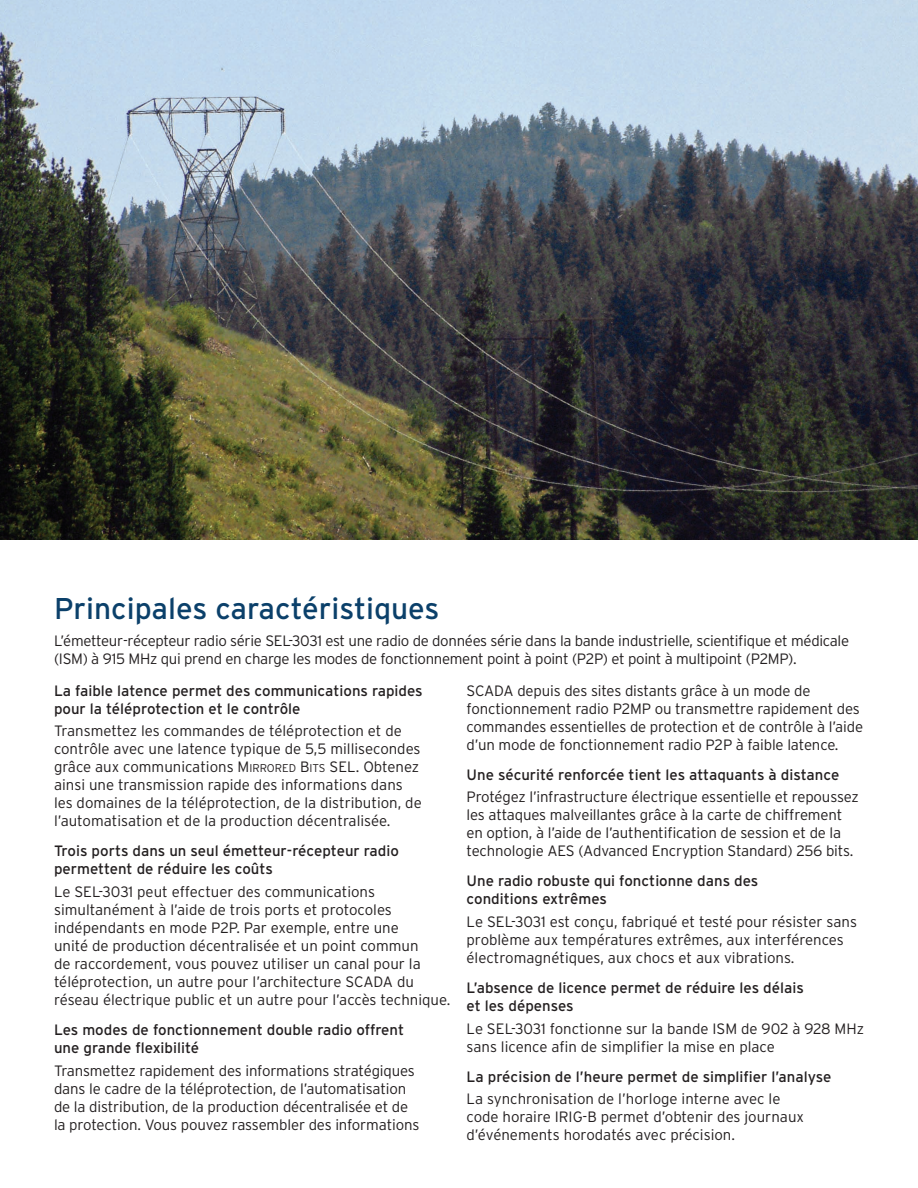
<style>
.page{position:relative;width:918px;height:1188px;background:#fff}
.page>*{position:absolute;margin:0;border:0;box-sizing:border-box;transform-origin:0 0}
.t1{font:30px "Interstate Poly";color:#0b406a}
.t2{font:300 15px/18px "Interstate Poly";letter-spacing:-.01em;color:#231f20}
.t3{font:15px/18px "Interstate Poly";color:#231f20}
.s1{font-style:inherit}
.s2{font-size:11.25px}
</style>
<div class="page">
<img style="left:0;top:0;width:918px;height:540px">
<h1 class="t1" style="left:54px;top:587px;width:387px">Principales caractéristiques</h1>
<p class="t2" style="left:54px;top:631px;width:797px">L’émetteur-récepteur radio série SEL-3031 est une radio de données série dans la bande industrielle, scientifique et médicale (ISM) à 915 MHz qui prend en charge les modes de fonctionnement point à point (P2P) et point à multipoint (P2MP).</p>
<p class="t2" style="left:467px;top:680px;width:398px">SCADA depuis des sites distants grâce à un mode de fonctionnement radio P2MP ou transmettre rapidement des commandes essentielles de protection et de contrôle à l’aide d’un mode de fonctionnement radio P2P à faible latence.</p>
<p class="t3" style="left:467px;top:765px;width:374px">Une sécurité renforcée tient les attaquants à distance</p>
<p class="t2" style="left:467px;top:787px;width:394px">Protégez l’infrastructure électrique essentielle et repoussez les attaques malveillantes grâce à la carte de chiffrement en option, à l’aide de l’authentification de session et de la technologie AES (Advanced Encryption Standard) 256 bits.</p>
<p class="t3" style="left:467px;top:872px;width:293px">Une radio robuste qui fonctionne dans des conditions extrêmes</p>
<p class="t2" style="left:467px;top:912px;width:392px">Le SEL-3031 est conçu, fabriqué et testé pour résister sans problème aux températures extrêmes, aux interférences électromagnétiques, aux chocs et aux vibrations.</p>
<p class="t3" style="left:467px;top:978px;width:339px">L’absence de licence permet de réduire les délais et les dépenses</p>
<p class="t2" style="left:467px;top:1018px;width:399px">Le SEL-3031 fonctionne sur la bande ISM de 902 à 928 MHz sans licence afin de simplifier la mise en place</p>
<p class="t3" style="left:467px;top:1067px;width:366px">La précision de l’heure permet de simplifier l’analyse</p>
<p class="t2" style="left:467px;top:1089px;width:339px">La synchronisation de l’horloge interne avec le code horaire IRIG-B permet d’obtenir des journaux d’événements horodatés avec précision.</p>
<p class="t3" style="left:54px;top:681px;width:370px">La faible latence permet des communications rapides pour la téléprotection et le contrôle</p>
<p class="t2" style="left:54px;top:721px;width:369px">Transmettez les commandes de téléprotection et de contrôle avec une latence typique de 5,5 millisecondes grâce aux communications <span class="s1">M</span><span class="s2">IRRORED</span> <span class="s1">B</span><span class="s2">ITS</span> SEL. Obtenez ainsi une transmission rapide des informations dans les domaines de la téléprotection, de la distribution, de l’automatisation et de la production décentralisée.</p>
<p class="t3" style="left:54px;top:842px;width:346px">Trois ports dans un seul émetteur-récepteur radio permettent de réduire les coûts</p>
<p class="t2" style="left:54px;top:882px;width:398px">Le SEL-3031 peut effectuer des communications simultanément à l’aide de trois ports et protocoles indépendants en mode P2P. Par exemple, entre une<br>unité de production décentralisée et un point commun<br>de raccordement, vous pouvez utiliser un canal pour la téléprotection, un autre pour l’architecture SCADA du réseau électrique public et un autre pour l’accès technique.</p>
<p class="t3" style="left:54px;top:1020px;width:352px">Les modes de fonctionnement double radio offrent une grande flexibilité</p>
<p class="t2" style="left:54px;top:1060px;width:367px">Transmettez rapidement des informations stratégiques dans le cadre de la téléprotection, de l’automatisation de la distribution, de la production décentralisée et de la protection. Vous pouvez rassembler des informations</p>
</div>
